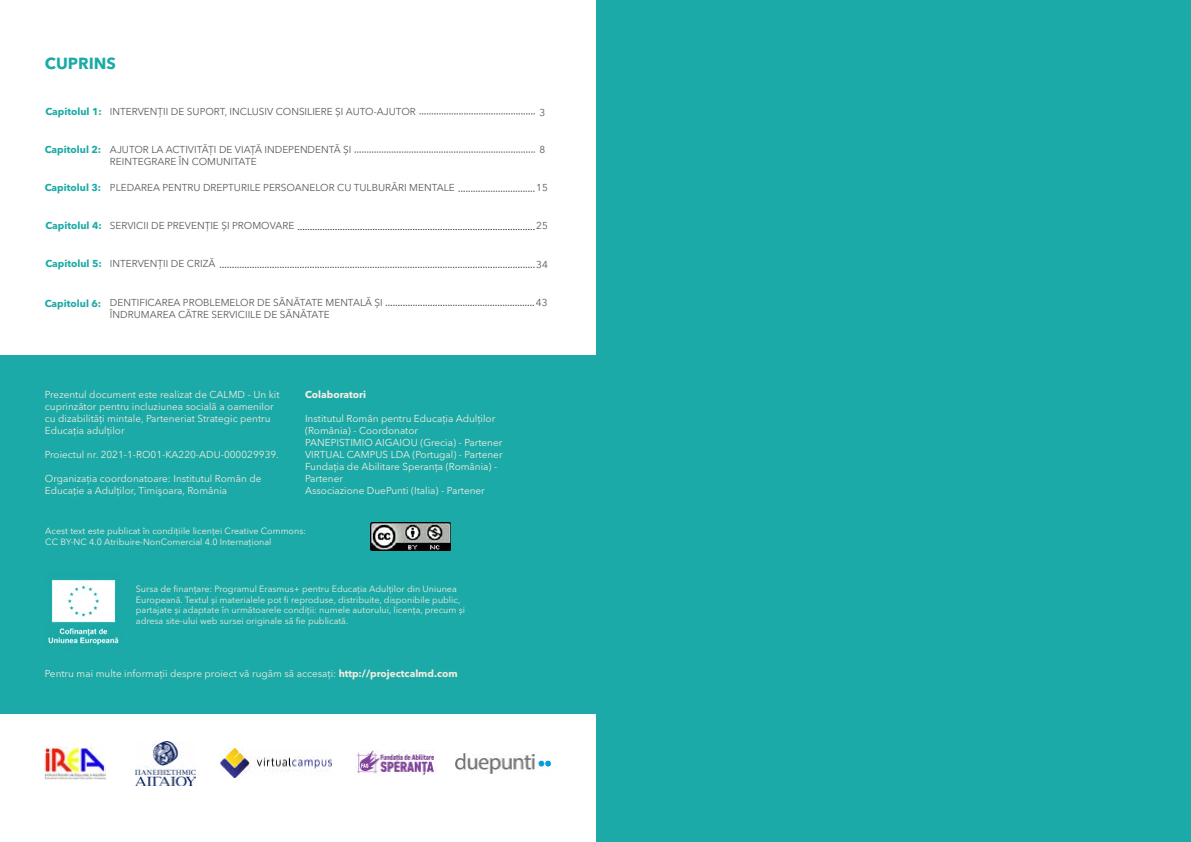
<style>
.page{position:relative;width:1191px;height:842px;background:#fff}
.page>*{position:absolute;margin:0;border:0;box-sizing:border-box;transform-origin:0 0}
.t1{font:700 16px "Avenir Next LT Pro";color:#1baaa7}
.t2{font:10px/12px "Avenir Next LT Pro";color:#f2ebdf}
.t3{font:10px/12px "Avenir Next LT Pro";color:#595959}
.t4{font:10px/12px "Avenir Next LT Pro";color:#f4eee4}
.t5{font:700 10px "Avenir Next LT Pro";color:#1baaa7}
.t6{font:700 10px "Avenir Next LT Pro";color:#f5efe5}
.t7{font:9px/10.8px "Avenir Next LT Pro";color:#f2ebdf}
.t8{font:9px/10.8px "Avenir Next LT Pro";color:#f4eee4}
.s1{font-weight:700}
</style>
<div class="page">
<div style="left:0;top:355px;width:595px;height:359px;background:#1baaa7"></div>
<img style="left:370px;top:523px;width:80px;height:28px">
<svg style="left:419px;top:114px;width:116px;height:1px"></svg>
<svg style="left:458px;top:191px;width:76px;height:1px"></svg>
<svg style="left:354px;top:152px;width:181px;height:1px"></svg>
<svg style="left:386px;top:305px;width:148px;height:1px"></svg>
<svg style="left:298px;top:229px;width:236px;height:1px"></svg>
<svg style="left:220px;top:267px;width:314px;height:1px"></svg>
<img style="left:356px;top:751px;width:80px;height:25px">
<img style="left:45px;top:747px;width:61px;height:33px">
<img style="left:220px;top:749px;width:111px;height:29px">
<img style="left:455px;top:753px;width:95px;height:20px">
<img style="left:136px;top:741px;width:59px;height:44px">
<img style="left:48px;top:579px;width:71px;height:66px">
<div style="left:596px;top:1px;width:595px;height:841px;background:#1baaa7"></div>
<h1 class="t1" style="left:45px;top:53px;width:72px">CUPRINS</h1>
<p class="t5" style="left:45px;top:106px;width:58px">Capitolul 1:</p>
<p class="t3" style="left:110px;top:106px;width:307px">INTERVENȚII DE SUPORT, INCLUSIV CONSILIERE ȘI AUTO-AJUTOR</p>
<p class="t5" style="left:45px;top:144px;width:58px">Capitolul 2:</p>
<p class="t5" style="left:45px;top:182px;width:58px">Capitolul 3:</p>
<p class="t3" style="left:110px;top:143px;width:243px">AJUTOR LA ACTIVITĂȚI DE VIAȚĂ INDEPENDENTĂ ȘI<br>REINTEGRARE ÎN COMUNITATE</p>
<p class="t3" style="left:110px;top:182px;width:346px">PLEDAREA PENTRU DREPTURILE PERSOANELOR CU TULBURĂRI MENTALE</p>
<p class="t5" style="left:45px;top:220px;width:58px">Capitolul 4:</p>
<p class="t3" style="left:110px;top:220px;width:186px">SERVICII DE PREVENȚIE ȘI PROMOVARE</p>
<p class="t5" style="left:45px;top:257px;width:58px">Capitolul 5:</p>
<p class="t3" style="left:110px;top:258px;width:107px">INTERVENȚII DE CRIZĂ</p>
<p class="t5" style="left:45px;top:297px;width:58px">Capitolul 6:</p>
<p class="t3" style="left:110px;top:296px;width:274px">DENTIFICAREA PROBLEMELOR DE SĂNĂTATE MENTALĂ ȘI<br>ÎNDRUMAREA CĂTRE SERVICIILE DE SĂNĂTATE</p>
<p class="t2" style="left:45px;top:389px;width:236px">Prezentul document este realizat de CALMD - Un kit cuprinzător pentru incluziunea socială a oamenilor cu dizabilități mintale, Parteneriat Strategic pentru Educația adulților</p>
<p class="t2" style="left:45px;top:449px;width:235px">Proiectul nr. 2021-1-RO01-KA220-ADU-000029939.</p>
<p class="t2" style="left:45px;top:473px;width:218px">Organizația coordonatoare: Institutul Român de<br>Educaţie a Adulţilor, Timişoara, România</p>
<p class="t6" style="left:305px;top:389px;width:63px">Colaboratori</p>
<p class="t4" style="left:305px;top:413px;width:199px">Institutul Român pentru Educația Adulților (România) - Coordonator<br>PANEPISTIMIO AIGAIOU (Grecia) - Partener VIRTUAL CAMPUS LDA (Portugal) - Partener Fundația de Abilitare Speranța (România) - Partener<br>Associazione DuePunti (Italia) - Partener</p>
<p class="t8" style="left:45px;top:526px;width:262px">Acest text este publicat în condițiile licenței Creative Commons:<br>CC BY-NC 4.0 Atribuire-NonComercial 4.0 Internațional</p>
<p class="t7" style="left:136px;top:583px;width:330px">Sursa de finanțare: Programul Erasmus+ pentru Educația Adulților din Uniunea Europeană. Textul și materialele pot fi reproduse, distribuite, disponibile public, partajate și adaptate în următoarele condiții: numele autorului, licența, precum și adresa site-ului web sursei originale să fie publicată.</p>
<p class="t2" style="left:45px;top:667px;width:414px">Pentru mai multe informații despre proiect vă rugăm să accesați: <span class="s1">http://projectcalmd.com</span></p>
<p class="t3" style="left:539px;top:106px;width:7px">3</p>
<p class="t3" style="left:539px;top:143px;width:7px">8</p>
<p class="t3" style="left:536px;top:181px;width:13px">15</p>
<p class="t3" style="left:536px;top:220px;width:13px">25</p>
<p class="t3" style="left:536px;top:258px;width:13px">34</p>
<p class="t3" style="left:536px;top:296px;width:13px">43</p>
</div>
